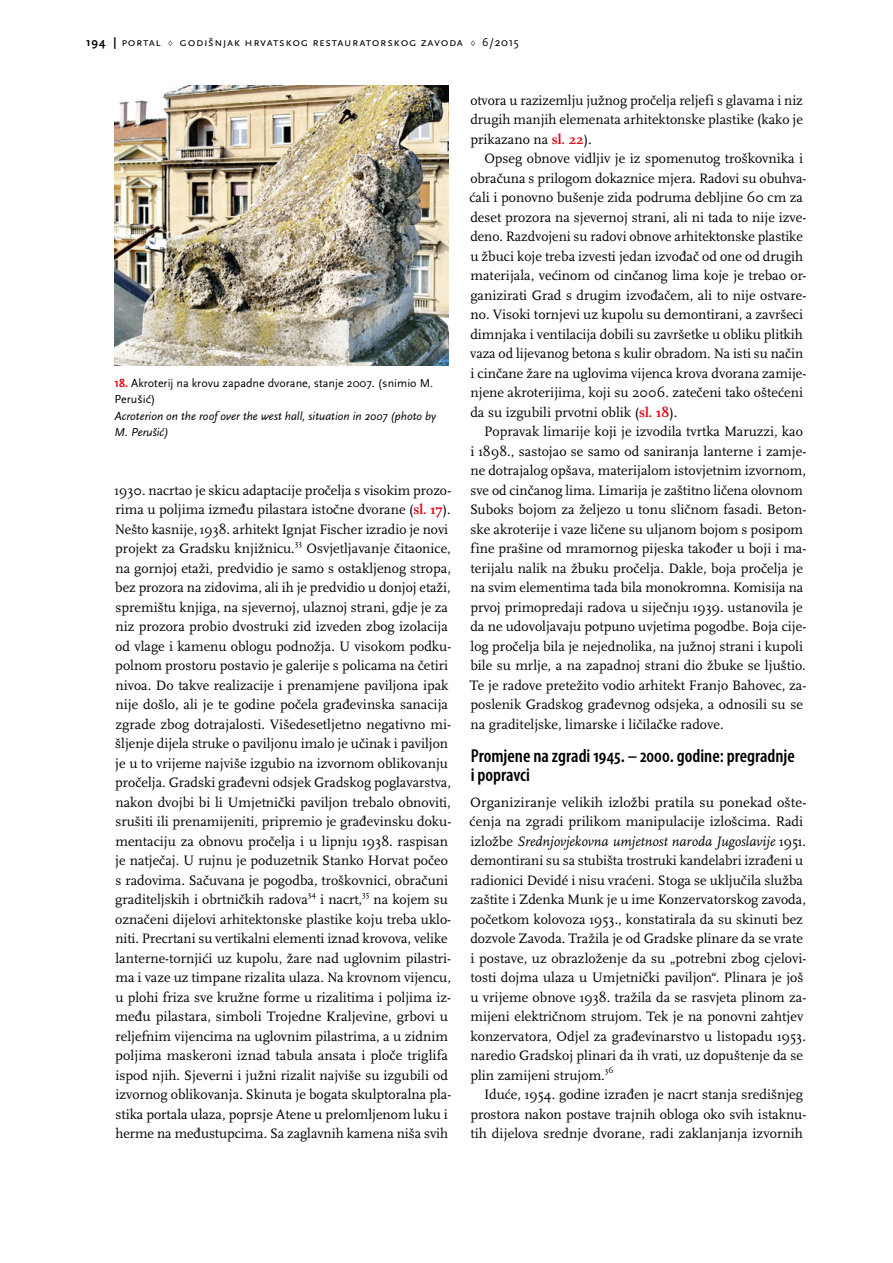
<style>
.page{position:relative;width:893px;height:1263px;background:#fff}
.page>*{position:absolute;margin:0;border:0;box-sizing:border-box;transform-origin:0 0}
.t1{font:600 condensed 18.75px/19.5px "Myriad Pro";color:#000}
.t2{font:14.25px/19.5px "Scala Pro";color:#000}
.t3{font:italic 12px/16.5px "Scala Sans Pro";color:#000}
.t4{font:12px/16.5px "Scala Sans Pro";color:#000}
.t5{font:12px "Scala Sans Pro";letter-spacing:.05em;color:#000}
.t6{font:8.55px "Scala Pro";color:#000}
.s1{font-weight:700}
.s2{font-family:"Scala Pro"}
.s3{font-weight:700;color:#e30613}
.s4{font-style:italic}
</style>
<div class="page">
<img style="left:115px;top:85px;width:333px;height:281px">
<p class="t5" style="left:86px;top:35px;width:434px"><span class="s1">194 |</span> portal <span class="s2">♢</span> Godišnjak Hrvatskog restauratorskog zavoda <span class="s2">♢</span> 6/2015</p>
<p class="t4" style="left:115px;top:374px;width:320px"><span class="s3">18.</span> Akroterij na krovu zapadne dvorane, stanje 2007. (snimio M.<br>Perušić)</p>
<p class="t3" style="left:115px;top:407px;width:323px">Acroterion on the roof over the west hall, situation in 2007 (photo by<br>M. Perušić)</p>
<p class="t2" style="left:115px;top:480px;width:338px">1930. nacrtao je skicu adaptacije pročelja s visokim prozo&shy;rima u poljima između pilastara istočne dvorane (<span class="s3">sl. 17</span>).<br>Nešto kasnije, 1938. arhitekt Ignjat Fischer izradio je novi projekt za Gradsku knjižnicu.</p>
<p class="t6" style="left:295px;top:538px;width:9px">33</p>
<p class="t2" style="left:115px;top:539px;width:337px;text-indent:191px">Osvjetljavanje čitaonice, na gornjoj etaži, predvidio je samo s ostakljenog stropa, bez prozora na zidovima, ali ih je predvidio u donjoj etaži, spremištu knjiga, na sjevernoj, ulaznoj strani, gdje je za niz prozora probio dvostruki zid izveden zbog izolacija od vlage i kamenu oblogu podnožja. U visokom podku&shy;polnom prostoru postavio je galerije s policama na četiri nivoa. Do takve realizacije i prenamjene paviljona ipak nije došlo, ali je te godine počela građevinska sanacija zgrade zbog dotrajalosti. Višedesetljetno negativno mi&shy;šljenje dijela struke o paviljonu imalo je učinak i paviljon je u to vrijeme najviše izgubio na izvornom oblikovanju pročelja. Gradski građevni odsjek Gradskog poglavarstva, nakon dvojbi bi li Umjetnički paviljon trebalo obnoviti, srušiti ili prenamijeniti, pripremio je građevinsku doku&shy;mentaciju za obnovu pročelja i u lipnju 1938. raspisan je natječaj. U rujnu je poduzetnik Stanko Horvat počeo s radovima. Sačuvana je pogodba, troškovnici, obračuni graditeljskih i obrtničkih radova</p>
<p class="t6" style="left:308px;top:889px;width:10px">34</p>
<p class="t2" style="left:320px;top:890px;width:43px">i nacrt,</p>
<p class="t6" style="left:362px;top:889px;width:9px">35</p>
<p class="t2" style="left:115px;top:890px;width:337px;text-indent:258px">na kojem su označeni dijelovi arhitektonske plastike koju treba uklo&shy;niti. Precrtani su vertikalni elementi iznad krovova, velike lanterne-tornjići uz kupolu, žare nad uglovnim pilastri&shy;ma i vaze uz timpane rizalita ulaza. Na krovnom vijencu, u plohi friza sve kružne forme u rizalitima i poljima iz&shy;među pilastara, simboli Trojedne Kraljevine, grbovi u reljefnim vijencima na uglovnim pilastrima, a u zidnim poljima maskeroni iznad tabula ansata i ploče triglifa ispod njih. Sjeverni i južni rizalit najviše su izgubili od izvornog oblikovanja. Skinuta je bogata skulptoralna pla&shy;stika portala ulaza, poprsje Atene u prelomljenom luku i herme na međustupcima. Sa zaglavnih kamena niša svih</p>
<p class="t2" style="left:470px;top:90px;width:334px;text-align:justify">otvora u razizemlju južnog pročelja reljefi s glavama i niz drugih manjih elemenata arhitektonske plastike (kako je prikazano na <span class="s3">sl. 22</span>).</p>
<p class="t2" style="left:469px;top:149px;width:338px;text-indent:15px">Opseg obnove vidljiv je iz spomenutog troškovnika i obračuna s prilogom dokaznice mjera. Radovi su obuhva&shy;ćali i ponovno bušenje zida podruma debljine 60 cm za deset prozora na sjevernoj strani, ali ni tada to nije izve&shy;deno. Razdvojeni su radovi obnove arhitektonske plastike u žbuci koje treba izvesti jedan izvođač od one od drugih materijala, većinom od cinčanog lima koje je trebao or&shy;ganizirati Grad s drugim izvođačem, ali to nije ostvare&shy;no. Visoki tornjevi uz kupolu su demontirani, a završeci dimnjaka i ventilacija dobili su završetke u obliku plitkih vaza od lijevanog betona s kulir obradom. Na isti su način i cinčane žare na uglovima vijenca krova dvorana zamije&shy;njene akroterijima, koji su 2006. zatečeni tako oštećeni da su izgubili prvotni oblik (<span class="s3">sl. 18</span>).</p>
<p class="t2" style="left:470px;top:422px;width:338px;text-indent:14px">Popravak limarije koji je izvodila tvrtka Maruzzi, kao i 1898., sastojao se samo od saniranja lanterne i zamje&shy;ne dotrajalog opšava, materijalom istovjetnim izvornom, sve od cinčanog lima. Limarija je zaštitno ličena olovnom Suboks bojom za željezo u tonu sličnom fasadi. Beton&shy;ske akroterije i vaze ličene su uljanom bojom s posipom fine prašine od mramornog pijeska također u boji i ma&shy;terijalu nalik na žbuku pročelja. Dakle, boja pročelja je na svim elementima tada bila monokromna. Komisija na prvoj primopredaji radova u siječnju 1939. ustanovila je da ne udovoljavaju potpuno uvjetima pogodbe. Boja cije&shy;log pročelja bila je nejednolika, na južnoj strani i kupoli bile su mrlje, a na zapadnoj strani dio žbuke se ljuštio.<br>Te je radove pretežito vodio arhitekt Franjo Bahovec, za&shy;poslenik Gradskog građevnog odsjeka, a odnosili su se na graditeljske, limarske i ličilačke radove.</p>
<h1 class="t1" style="left:471px;top:745px;width:326px">Promjene na zgradi 1945. – 2000. godine: pregradnje i popravci</h1>
<p class="t2" style="left:469px;top:792px;width:338px">Organiziranje velikih izložbi pratila su ponekad ošte&shy;ćenja na zgradi prilikom manipulacije izlošcima. Radi izložbe <span class="s4">Srednjovjekovna umjetnost naroda Jugoslavije</span> 1951. demontirani su sa stubišta trostruki kandelabri izrađeni u radionici Devidé i nisu vraćeni. Stoga se uključila služba zaštite i Zdenka Munk je u ime Konzervatorskog zavoda, početkom kolovoza 1953., konstatirala da su skinuti bez dozvole Zavoda. Tražila je od Gradske plinare da se vrate i postave, uz obrazloženje da su „potrebni zbog cjelovi&shy;tosti dojma ulaza u Umjetnički paviljon“. Plinara je još u vrijeme obnove 1938. tražila da se rasvjeta plinom za&shy;mijeni električnom strujom. Tek je na ponovni zahtjev konzervatora, Odjel za građevinarstvo u listopadu 1953. naredio Gradskoj plinari da ih vrati, uz dopuštenje da se plin zamijeni strujom.</p>
<p class="t6" style="left:605px;top:1065px;width:10px">36</p>
<p class="t2" style="left:470px;top:1085px;width:337px;text-indent:14px">Iduće, 1954. godine izrađen je nacrt stanja središnjeg prostora nakon postave trajnih obloga oko svih istaknu&shy;tih dijelova srednje dvorane, radi zaklanjanja izvornih</p>
</div>
